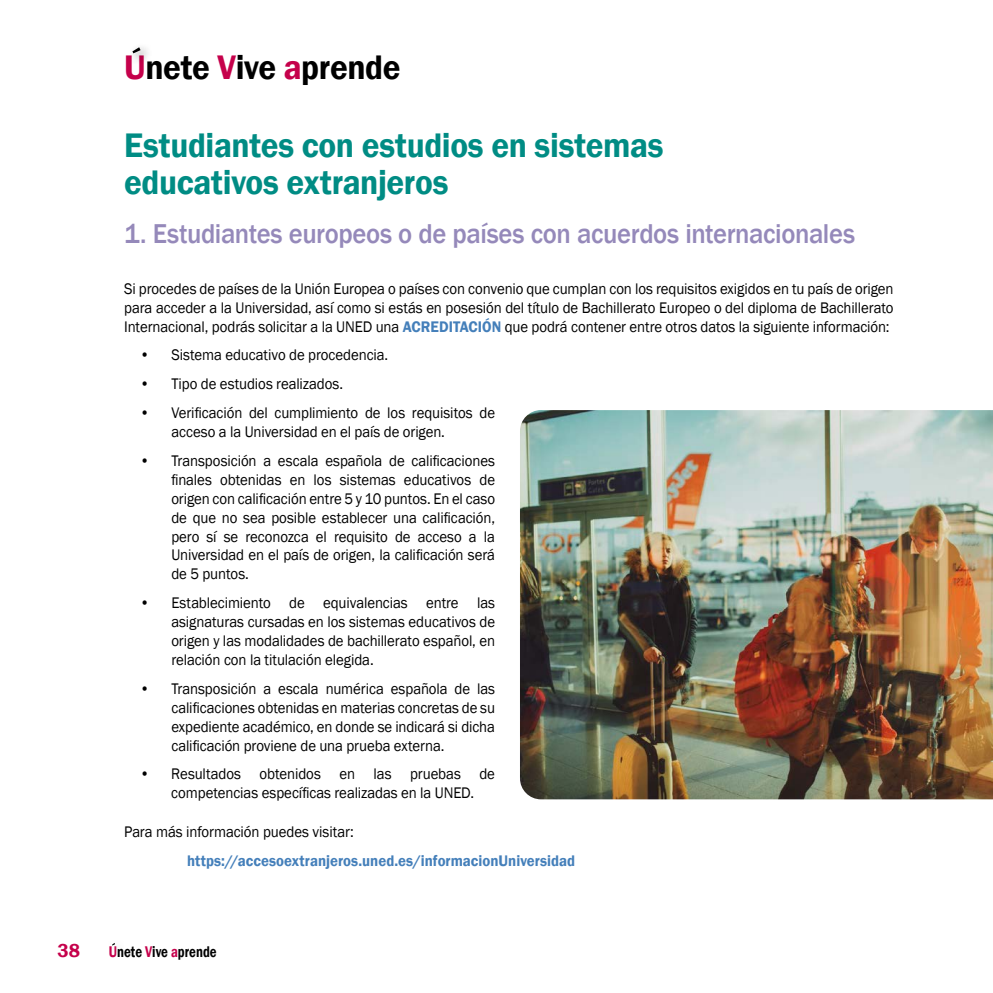
<style>
.page{position:relative;width:993px;height:993px;background:#fff}
.page>*{position:absolute;margin:0;border:0;box-sizing:border-box;transform-origin:0 0}
.t1{font:600 35px/36.8px "Franklin Gothic";letter-spacing:-.01em;color:#008c84;scale:.95 1}
.t2{font:600 35px "Franklin Gothic";letter-spacing:-.01em;color:#000;scale:.95 1}
.t3{font:500 28px "Franklin Gothic";letter-spacing:-.015em;color:#9589ba;scale:.95 1}
.t4{font:600 19.25px "Franklin Gothic";color:#c5014b}
.t5{font:600 15.92px "Franklin Gothic";color:#000;scale:.8 1}
.t6{font:15.75px/18.9px "Franklin Gothic";letter-spacing:-.005em;color:#000;text-align:justify;scale:.94 1}
.t7{font:600 15.75px "Franklin Gothic";color:#447fba;scale:.94 1}
.s1{color:#c5014b}
.s2{font-weight:600;color:#447fba}
</style>
<div class="page">
<img style="left:520px;top:410px;width:472px;height:389px">
<div style="left:127px;top:43px;width:25px;height:23px;background:#000;opacity:.75"></div>
<svg style="left:132px;top:47px;width:8px;height:6px"></svg>
<h1 class="t2" style="left:124px;top:45px;width:292px"><span class="s1">U</span>nete <span class="s1">V</span>ive <span class="s1">a</span>prende</h1>
<h1 class="t1" style="left:124px;top:127px;width:569px">Estudiantes con estudios en sistemas educativos extranjeros</h1>
<h2 class="t3" style="left:124px;top:216px;width:770px">1. Estudiantes europeos o de países con acuerdos internacionales</h2>
<p class="t6" style="left:124px;top:279px;width:819px">Si procedes de países de la Unión Europea o países con convenio que cumplan con los requisitos exigidos en tu país de origen para acceder a la Universidad, así como si estás en posesión del título de Bachillerato Europeo o del diploma de Bachillerato Internacional, podrás solicitar a la UNED una <span class="s2">ACREDITACIÓN</span> que podrá contener entre otros datos la siguiente información:</p>
<p class="t6" style="left:140px;top:346px;width:266px">• Sistema educativo de procedencia.</p>
<p class="t6" style="left:140px;top:375px;width:218px">• Tipo de estudios realizados.</p>
<p class="t6" style="left:171px;top:403px;width:346px;text-indent:-31px">• Verificación del cumplimiento de los requisitos de acceso a la Universidad en el país de origen.</p>
<p class="t6" style="left:171px;top:451px;width:346px;text-indent:-31px">• Transposición a escala española de calificaciones finales obtenidas en los sistemas educativos de origen con calificación entre 5 y 10 puntos. En el caso de que no sea posible establecer una calificación, pero sí se reconozca el requisito de acceso a la Universidad en el país de origen, la calificación será de 5 puntos.</p>
<p class="t6" style="left:171px;top:593px;width:346px;text-indent:-31px">• Establecimiento de equivalencias entre las asignaturas cursadas en los sistemas educativos de origen y las modalidades de bachillerato español, en relación con la titulación elegida.</p>
<p class="t6" style="left:171px;top:679px;width:346px;text-indent:-31px">• Transposición a escala numérica española de las calificaciones obtenidas en materias concretas de su expediente académico, en donde se indicará si dicha calificación proviene de una prueba externa.</p>
<p class="t6" style="left:171px;top:764px;width:346px;text-indent:-31px">• Resultados obtenidos en las pruebas de competencias específicas realizadas en la UNED.</p>
<p class="t6" style="left:124px;top:822px;width:246px">Para más información puedes visitar:</p>
<p class="t7" style="left:187px;top:850px;width:414px">https://accesoextranjeros.uned.es/informacionUniversidad</p>
<p class="t4" style="left:58px;top:938px;width:24px">38</p>
<p class="t5" style="left:109px;top:941px;width:136px"><span class="s1">U</span>nete <span class="s1">V</span>ive <span class="s1">a</span>prende</p>
</div>
